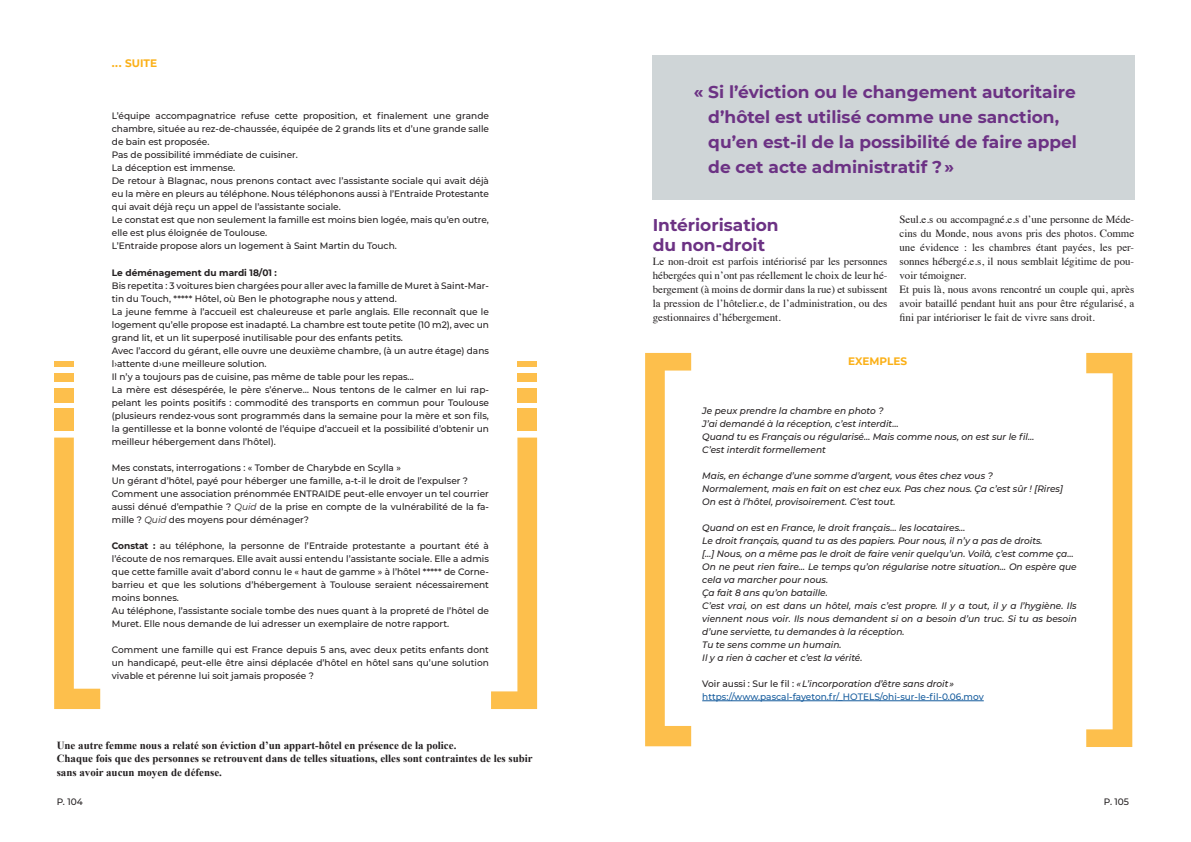
<style>
.page{position:relative;width:1191px;height:842px;background:#fff}
.page>*{position:absolute;margin:0;border:0;box-sizing:border-box;transform-origin:0 0}
.t1{font:700 17px/25px "Montserrat";color:#6c3284}
.t2{font:10.9px/14px "Times";color:#231f20;text-align:justify}
.t3{font:700 10.9px/13.5px "Times New Roman";color:#231f20}
.t4{font:700 10.8px "Montserrat";color:#fbb017}
.t5{font:500 9.3px/13px "Montserrat";color:#231f20}
.t6{font:italic 500 9.3px/13px "Montserrat";color:#231f20}
.t7{font:500 9.3px/13px "Montserrat";color:#175d9e}
.s1{font-size:11.3px}
.s2{font-weight:700}
.s3{font-weight:400;font-style:italic}
.s4{color:#231f20}
.s5{font-style:italic;color:#231f20}
</style>
<div class="page">
<div style="left:652px;top:55px;width:482px;height:145px;background:#cfd5d7"></div>
<hr style="left:702px;top:700px;width:281px;height:1px;background:#175d9e">
<svg style="left:645px;top:353px;width:46px;height:393px"></svg>
<svg style="left:1086px;top:353px;width:46px;height:394px"></svg>
<svg style="left:491px;top:438px;width:46px;height:271px"></svg>
<div style="left:517px;top:414px;width:20px;height:17px;background:#fdbf4c"></div>
<div style="left:517px;top:408px;width:20px;height:10px;background:#fdbf4c"></div>
<div style="left:517px;top:393px;width:20px;height:9px;background:#fdbf4c"></div>
<div style="left:517px;top:388px;width:20px;height:9px;background:#fdbf4c"></div>
<div style="left:517px;top:373px;width:20px;height:9px;background:#fdbf4c"></div>
<div style="left:517px;top:361px;width:20px;height:5px;background:#fdbf4c"></div>
<svg style="left:54px;top:438px;width:46px;height:271px"></svg>
<div style="left:54px;top:414px;width:20px;height:17px;background:#fdbf4c"></div>
<div style="left:54px;top:408px;width:20px;height:10px;background:#fdbf4c"></div>
<div style="left:54px;top:393px;width:20px;height:9px;background:#fdbf4c"></div>
<div style="left:54px;top:388px;width:20px;height:9px;background:#fdbf4c"></div>
<div style="left:54px;top:373px;width:20px;height:9px;background:#fdbf4c"></div>
<div style="left:54px;top:361px;width:20px;height:5px;background:#fdbf4c"></div>
<p class="t4" style="left:112px;top:56px;width:35px"><span class="s1">...</span> SUITE</p>
<p class="t5" style="left:112px;top:109px;width:379px">L’équipe accompagnatrice refuse cette proposition, et finalement une grande chambre, située au rez-de-chaussée, équipée de 2 grands lits et d’une grande salle de bain est proposée.<br>Pas de possibilité immédiate de cuisiner.<br>La déception est immense.<br>De retour à Blagnac, nous prenons contact avec l’assistante sociale qui avait déjà eu la mère en pleurs au téléphone. Nous téléphonons aussi à l’Entraide Protestante qui avait déjà reçu un appel de l’assistante sociale.<br>Le constat est que non seulement la famille est moins bien logée, mais qu’en outre, elle est plus éloignée de Toulouse.<br>L’Entraide propose alors un logement à Saint Martin du Touch.</p>
<p class="t5" style="left:112px;top:266px;width:379px"><span class="s2">Le déménagement du mardi 18/01 :<br></span>Bis repetita : 3 voitures bien chargées pour aller avec la famille de Muret à Saint-Mar&shy;tin du Touch, ***** Hôtel, où Ben le photographe nous y attend.<br>La jeune femme à l’accueil est chaleureuse et parle anglais. Elle reconnaît que le logement qu’elle propose est inadapté. La chambre est toute petite (10 m2), avec un grand lit, et un lit superposé inutilisable pour des enfants petits.<br>Avec l’accord du gérant, elle ouvre une deuxième chambre, (à un autre étage) dans l›attente d›une meilleure solution.<br>Il n’y a toujours pas de cuisine, pas même de table pour les repas...<br>La mère est désespérée, le père s’énerve… Nous tentons de le calmer en lui rap&shy;pelant les points positifs : commodité des transports en commun pour Toulouse (plusieurs rendez-vous sont programmés dans la semaine pour la mère et son fils, la gentillesse et la bonne volonté de l’équipe d’accueil et la possibilité d’obtenir un meilleur hébergement dans l’hôtel).</p>
<p class="t5" style="left:112px;top:461px;width:379px">Mes constats, interrogations : « Tomber de Charybde en Scylla »<br>Un gérant d’hôtel, payé pour héberger une famille, a-t-il le droit de l’expulser ?<br>Comment une association prénommée ENTRAIDE peut-elle envoyer un tel courrier aussi dénué d’empathie ? <span class="s3">Quid</span> de la prise en compte de la vulnérabilité de la fa&shy;mille ? <span class="s3">Quid</span> des moyens pour déménager?</p>
<p class="t5" style="left:112px;top:539px;width:379px"><span class="s2">Constat :</span> au téléphone, la personne de l’Entraide protestante a pourtant été à l’écoute de nos remarques. Elle avait aussi entendu l’assistante sociale. Elle a admis que cette famille avait d’abord connu le « haut de gamme » à l’hôtel ***** de Corne&shy;barrieu et que les solutions d’hébergement à Toulouse seraient nécessairement moins bonnes.<br>Au téléphone, l’assistante sociale tombe des nues quant à la propreté de l’hôtel de Muret. Elle nous demande de lui adresser un exemplaire de notre rapport.</p>
<p class="t5" style="left:112px;top:643px;width:379px;text-align:justify">Comment une famille qui est France depuis 5 ans, avec deux petits enfants dont un handicapé, peut-elle être ainsi déplacée d’hôtel en hôtel sans qu’une solution vivable et pérenne lui soit jamais proposée ?</p>
<p class="t3" style="left:57px;top:738px;width:477px">Une autre femme nous a relaté son éviction d’un appart-hôtel en présence de la police.<br>Chaque fois que des personnes se retrouvent dans de telles situations, elles sont contraintes de les subir sans avoir aucun moyen de défense.</p>
<p class="t1" style="left:708px;top:78px;width:370px;text-indent:-14px">« Si l’éviction ou le changement autoritaire d’hôtel est utilisé comme une sanction, qu’en est-il de la possibilité de faire appel de cet acte administratif ? »</p>
<p class="t1" style="left:652px;top:214px;width:127px;line-height:20px">I ntériorisation du non-droit</p>
<p class="t2" style="left:652px;top:254px;width:236px">Le non-droit est parfois intériorisé par les personnes hébergées qui n’ont pas réellement le choix de leur hé&shy;bergement (à moins de dormir dans la rue) et subissent la pression de l’hôtelier.e, de l’administration, ou des gestionnaires d’hébergement.</p>
<p class="t2" style="left:899px;top:211px;width:236px;text-align:left">Seul.e.s ou accompagné.e.s d’une personne de Méde&shy;cins du Monde, nous avons pris des photos. Comme une évidence : les chambres étant payées, les per&shy;sonnes hébergé.e.s, il nous semblait légitime de pou&shy;voir témoigner.<br>Et puis là, nous avons rencontré un couple qui, après avoir bataillé pendant huit ans pour être régularisé, a fini par intérioriser le fait de vivre sans droit.</p>
<p class="t4" style="left:848px;top:354px;width:60px">Exem ples</p>
<p class="t6" style="left:702px;top:404px;width:333px">Je peux prendre la chambre en photo ?<br>J’ai demandé à la réception, c’est interdit…<br>Quand tu es Français ou régularisé… Mais comme nous, on est sur le fil… C’est interdit formellement</p>
<p class="t6" style="left:702px;top:469px;width:362px">Mais, en échange d’une somme d’argent, vous êtes chez vous ?<br>Normalement, mais en fait on est chez eux. Pas chez nous. Ça c’est sûr ! [Rires]<br>On est à l’hôtel, provisoirement. C’est tout.</p>
<p class="t6" style="left:702px;top:521px;width:376px">Quand on est en France, le droit français… les locataires…<br>Le droit français, quand tu as des papiers. Pour nous, il n’y a pas de droits.<br>[…] Nous, on a même pas le droit de faire venir quelqu’un. Voilà, c’est comme ça… On ne peut rien faire… Le temps qu’on régularise notre situation… On espère que cela va marcher pour nous.<br>Ça fait 8 ans qu’on bataille.<br>C’est vrai, on est dans un hôtel, mais c’est propre. Il y a tout, il y a l’hygiène. Ils viennent nous voir. Ils nous demandent si on a besoin d’un truc. Si tu as besoin d’une serviette, tu demandes à la réception.<br>Tu te sens comme un humain.<br>Il y a rien à cacher et c’est la vérité.</p>
<p class="t7" style="left:702px;top:677px;width:283px"><span class="s4">Voir aussi : Sur le fil :</span> <span class="s5">« L’incorporation d’être sans droit » </span>https://www.pascal-fayeton.fr/_HOTELS/ohi-sur-le-fil-0.06.mov</p>
<p class="t5" style="left:57px;top:794px;width:28px">P. 104</p>
<p class="t5" style="left:1103px;top:794px;width:27px">p. 105</p>
</div>
